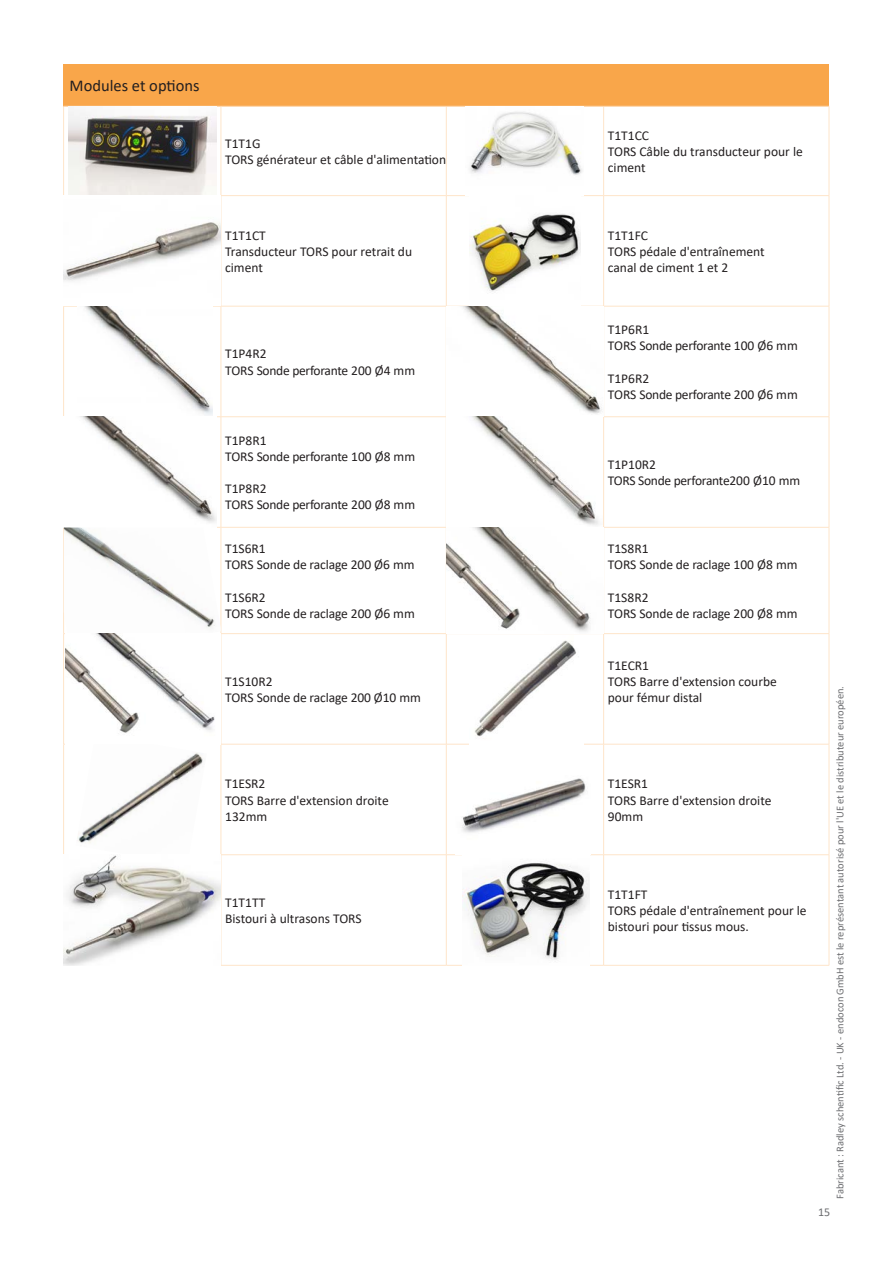
<style>
.page{position:relative;width:893px;height:1263px;background:#fff}
.page>*{position:absolute;margin:0;border:0;box-sizing:border-box;transform-origin:0 0}
.t1{font:16.5px "Calibri";color:#231f20}
.t2{font:13.5px/16.2px "Calibri";color:#231f20}
.t3{font:13.5px/16.2px "Calibri";letter-spacing:-.02em;color:#231f20}
.t4{font:12px "Calibri";color:#6c6d70}
.t5{font:10.5px "Calibri";color:#6c6d70}
</style>
<div class="page">
<div style="left:64px;top:64px;width:765px;height:42px;background:#f9a64a"></div>
<hr style="left:221px;top:196px;width:1px;height:110px;background:#fee5ca">
<hr style="left:221px;top:306px;width:1px;height:111px;background:#fee5ca">
<hr style="left:221px;top:417px;width:1px;height:110px;background:#fee5ca">
<hr style="left:221px;top:527px;width:1px;height:106px;background:#fee5ca">
<hr style="left:221px;top:634px;width:1px;height:110px;background:#fee5ca">
<hr style="left:221px;top:744px;width:1px;height:110px;background:#fee5ca">
<hr style="left:221px;top:855px;width:1px;height:110px;background:#fee5ca">
<hr style="left:446px;top:196px;width:1px;height:110px;background:#fee5ca">
<hr style="left:603px;top:196px;width:1px;height:110px;background:#fee5ca">
<hr style="left:603px;top:306px;width:1px;height:111px;background:#fee5ca">
<hr style="left:603px;top:417px;width:1px;height:110px;background:#fee5ca">
<hr style="left:603px;top:527px;width:1px;height:106px;background:#fee5ca">
<hr style="left:446px;top:634px;width:1px;height:110px;background:#fee5ca">
<hr style="left:603px;top:634px;width:1px;height:110px;background:#fee5ca">
<hr style="left:446px;top:744px;width:1px;height:110px;background:#fee5ca">
<hr style="left:603px;top:744px;width:1px;height:110px;background:#fee5ca">
<hr style="left:446px;top:855px;width:1px;height:110px;background:#fee5ca">
<hr style="left:603px;top:855px;width:1px;height:110px;background:#fee5ca">
<hr style="left:63px;top:196px;width:1px;height:110px;background:#fee5ca">
<hr style="left:829px;top:196px;width:1px;height:110px;background:#fee5ca">
<hr style="left:63px;top:306px;width:158px;height:1px;background:#fee5ca">
<hr style="left:63px;top:306px;width:1px;height:111px;background:#fee5ca">
<hr style="left:221px;top:306px;width:225px;height:1px;background:#fee5ca">
<hr style="left:604px;top:306px;width:225px;height:1px;background:#fee5ca">
<hr style="left:829px;top:306px;width:1px;height:111px;background:#fee5ca">
<hr style="left:63px;top:416px;width:158px;height:1px;background:#fee5ca">
<hr style="left:63px;top:417px;width:1px;height:110px;background:#fee5ca">
<hr style="left:221px;top:416px;width:225px;height:1px;background:#fee5ca">
<hr style="left:604px;top:416px;width:225px;height:1px;background:#fee5ca">
<hr style="left:829px;top:417px;width:1px;height:110px;background:#fee5ca">
<hr style="left:63px;top:527px;width:1px;height:106px;background:#fee5ca">
<hr style="left:221px;top:527px;width:225px;height:1px;background:#fee5ca">
<hr style="left:604px;top:527px;width:225px;height:1px;background:#fee5ca">
<hr style="left:829px;top:527px;width:1px;height:106px;background:#fee5ca">
<hr style="left:63px;top:633px;width:158px;height:1px;background:#fee5ca">
<hr style="left:63px;top:634px;width:1px;height:110px;background:#fee5ca">
<hr style="left:221px;top:633px;width:225px;height:1px;background:#fee5ca">
<hr style="left:446px;top:633px;width:158px;height:1px;background:#fee5ca">
<hr style="left:604px;top:633px;width:225px;height:1px;background:#fee5ca">
<hr style="left:829px;top:634px;width:1px;height:110px;background:#fee5ca">
<hr style="left:63px;top:744px;width:158px;height:1px;background:#fee5ca">
<hr style="left:63px;top:744px;width:1px;height:110px;background:#fee5ca">
<hr style="left:221px;top:744px;width:225px;height:1px;background:#fee5ca">
<hr style="left:446px;top:744px;width:158px;height:1px;background:#fee5ca">
<hr style="left:604px;top:744px;width:225px;height:1px;background:#fee5ca">
<hr style="left:829px;top:744px;width:1px;height:110px;background:#fee5ca">
<hr style="left:63px;top:854px;width:158px;height:1px;background:#fee5ca">
<hr style="left:63px;top:855px;width:1px;height:110px;background:#fee5ca">
<hr style="left:221px;top:854px;width:225px;height:1px;background:#fee5ca">
<hr style="left:446px;top:854px;width:158px;height:1px;background:#fee5ca">
<hr style="left:604px;top:854px;width:225px;height:1px;background:#fee5ca">
<hr style="left:829px;top:855px;width:1px;height:110px;background:#fee5ca">
<hr style="left:63px;top:965px;width:158px;height:1px;background:#fee5ca">
<hr style="left:221px;top:965px;width:225px;height:1px;background:#fee5ca">
<hr style="left:446px;top:965px;width:158px;height:1px;background:#fee5ca">
<hr style="left:604px;top:965px;width:225px;height:1px;background:#fee5ca">
<hr style="left:63px;top:106px;width:158px;height:1px;background:#fee5ca">
<hr style="left:63px;top:106px;width:1px;height:89px;background:#fee5ca">
<hr style="left:221px;top:106px;width:225px;height:1px;background:#fee5ca">
<hr style="left:221px;top:106px;width:1px;height:89px;background:#fee5ca">
<hr style="left:446px;top:106px;width:158px;height:1px;background:#fee5ca">
<hr style="left:446px;top:106px;width:1px;height:89px;background:#fee5ca">
<hr style="left:604px;top:106px;width:225px;height:1px;background:#fee5ca">
<hr style="left:603px;top:106px;width:1px;height:89px;background:#fee5ca">
<hr style="left:829px;top:106px;width:1px;height:89px;background:#fee5ca">
<hr style="left:63px;top:195px;width:158px;height:1px;background:#fee5ca">
<hr style="left:221px;top:195px;width:225px;height:1px;background:#fee5ca">
<hr style="left:446px;top:195px;width:158px;height:1px;background:#fee5ca">
<hr style="left:604px;top:195px;width:225px;height:1px;background:#fee5ca">
<img style="left:68px;top:106px;width:149px;height:89px">
<img style="left:466px;top:106px;width:118px;height:69px">
<img style="left:64px;top:222px;width:157px;height:59px">
<img style="left:470px;top:214px;width:110px;height:78px">
<img style="left:78px;top:306px;width:135px;height:111px">
<img style="left:446px;top:306px;width:156px;height:326px">
<img style="left:81px;top:417px;width:135px;height:106px">
<img style="left:64px;top:527px;width:157px;height:217px">
<img style="left:474px;top:640px;width:102px;height:97px">
<img style="left:76px;top:744px;width:131px;height:99px">
<img style="left:462px;top:778px;width:124px;height:55px">
<img style="left:64px;top:855px;width:157px;height:110px">
<img style="left:462px;top:863px;width:127px;height:97px">
<p class="t1" style="left:70px;top:74px;width:132px">Modules et options</p>
<p class="t2" style="left:225px;top:135px;width:222px">T1T1G<br>TORS générateur et câble d'alimentation</p>
<p class="t2" style="left:608px;top:127px;width:196px">T1T1CC<br>TORS Câble du transducteur pour le ciment</p>
<p class="t2" style="left:225px;top:227px;width:188px">T1T1CT<br>Transducteur TORS pour retrait du ciment</p>
<p class="t2" style="left:608px;top:227px;width:158px">T1T1FC<br>TORS pédale d'entraînement canal de ciment 1 et 2</p>
<p class="t3" style="left:225px;top:345px;width:191px">T1P4R2<br>TORS Sonde perforante 200 Ø4 mm</p>
<p class="t3" style="left:225px;top:432px;width:191px">T1P8R1<br>TORS Sonde perforante 100 Ø8 mm</p>
<p class="t3" style="left:225px;top:480px;width:191px">T1P8R2<br>TORS Sonde perforante 200 Ø8 mm</p>
<p class="t2" style="left:225px;top:540px;width:191px">T1S6R1<br>TORS Sonde de raclage 200 Ø6 mm</p>
<p class="t2" style="left:225px;top:589px;width:191px">T1S6R2<br>TORS Sonde de raclage 200 Ø6 mm</p>
<p class="t3" style="left:608px;top:321px;width:191px">T1P6R1<br>TORS Sonde perforante 100 Ø6 mm</p>
<p class="t3" style="left:608px;top:370px;width:191px">T1P6R2<br>TORS Sonde perforante 200 Ø6 mm</p>
<p class="t3" style="left:608px;top:456px;width:194px">T1P10R2<br>TORS Sonde perforante200 Ø10 mm</p>
<p class="t2" style="left:608px;top:540px;width:191px">T1S8R1<br>TORS Sonde de raclage 100 Ø8 mm</p>
<p class="t2" style="left:608px;top:589px;width:191px">T1S8R2<br>TORS Sonde de raclage 200 Ø8 mm</p>
<p class="t2" style="left:225px;top:673px;width:197px">T1S10R2<br>TORS Sonde de raclage 200 Ø10 mm</p>
<p class="t2" style="left:608px;top:657px;width:170px">T1ECR1<br>TORS Barre d'extension courbe pour fémur distal</p>
<p class="t2" style="left:225px;top:775px;width:165px">T1ESR2<br>TORS Barre d'extension droite<br>132mm</p>
<p class="t2" style="left:608px;top:775px;width:165px">T1ESR1<br>TORS Barre d'extension droite<br>90mm</p>
<p class="t2" style="left:225px;top:894px;width:138px">T1T1TT<br>Bistouri à ultrasons TORS</p>
<p class="t2" style="left:608px;top:886px;width:200px">T1T1FT<br>TORS pédale d'entraînement pour le bistouri pour tissus mous.</p>
<p class="t5" style="left:833px;top:1199px;width:514px;rotate:-90deg">Fabricant : Radley schentific Ltd. - UK - endocon GmbH est le représentant autorisé pour l'UE et le distributeur européen.</p>
<p class="t4" style="left:818px;top:1203px;width:14px">15</p>
</div>
